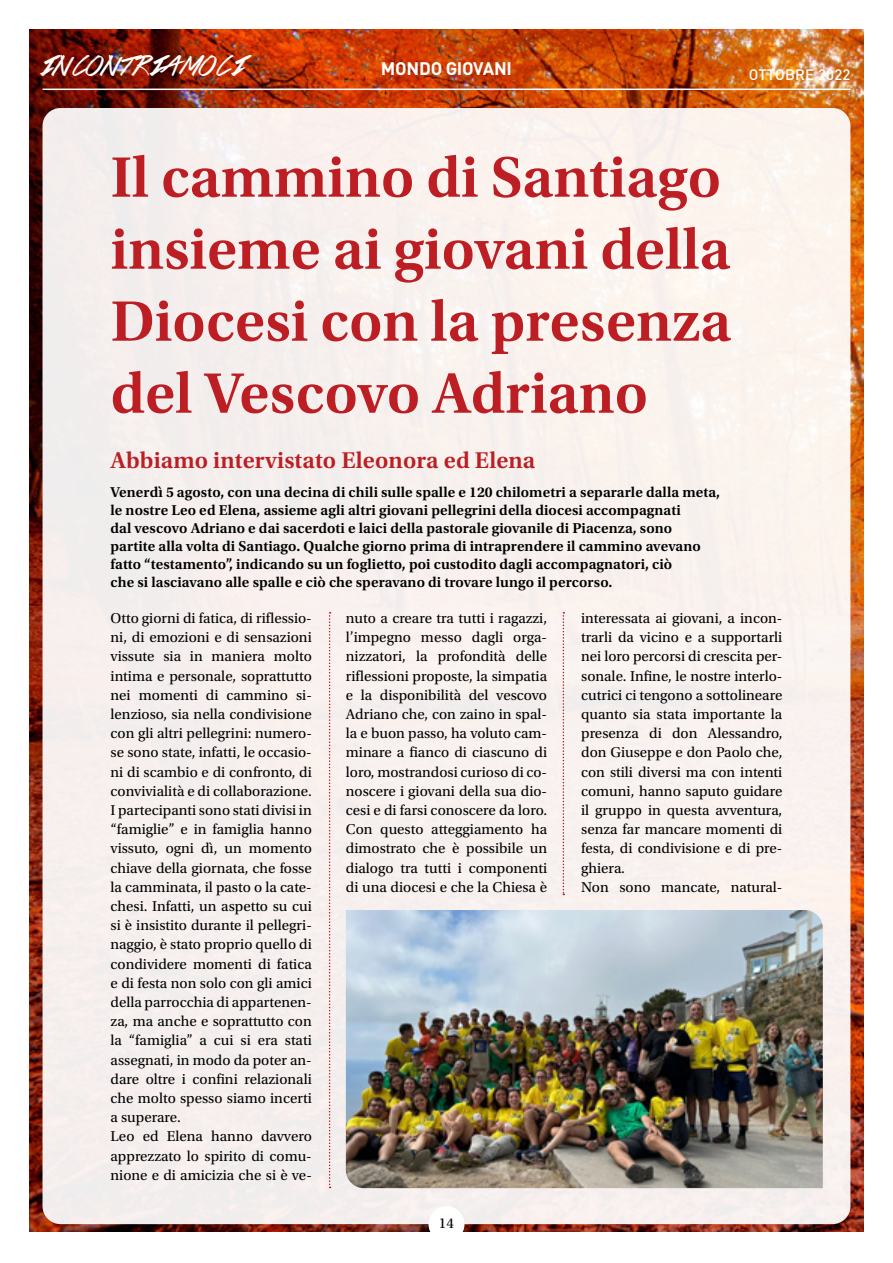
<style>
.page{position:relative;width:893px;height:1263px;background:#fff}
.page>*{position:absolute;margin:0;border:0;box-sizing:border-box;transform-origin:0 0}
.t1{font:600 60px/72px "Utopia Std";color:#bc1e23}
.t2{font:30px "Colors Of Autumn";letter-spacing:.01em;color:#fff}
.t3{font:600 24px "Utopia Std";letter-spacing:.005em;color:#bc1e23}
.t4{font:700 18px "DIN Pro";letter-spacing:-.015em;color:#fff}
.t5{font:15px/19.2px "Utopia Std";color:#000}
.t6{font:600 15px/18px "Utopia Std";letter-spacing:.005em;color:#000}
.t7{font:500 15px "DIN Pro";letter-spacing:.01em;color:#fff}
</style>
<div class="page">
<img style="left:30px;top:30px;width:833px;height:1201px">
<hr style="left:43px;top:89px;width:807px;height:1px;background:#fff">
<div style="left:43px;top:108px;width:807px;height:1116px;background:#f8f0ed;border-radius:18px"></div>
<div style="left:428px;top:1206px;width:36px;height:36px;background:#fff;border-radius:50%"></div>
<svg style="left:329px;top:612px;width:2px;height:576px"></svg>
<svg style="left:563px;top:612px;width:1px;height:283px"></svg>
<img style="left:346px;top:910px;width:477px;height:278px">
<h2 class="t2" style="left:43px;top:50px;width:205px">INCONTRIAMOCI</h2>
<p class="t4" style="left:381px;top:57px;width:133px">MONDO GIOVANI</p>
<p class="t7" style="left:749px;top:64px;width:103px">OTTOBRE 2022</p>
<h1 class="t1" style="left:111px;top:142px;width:622px">Il cammino di Santiago insieme ai giovani della<br>Diocesi con la presenza del Vescovo Adriano</h1>
<h3 class="t3" style="left:111px;top:446px;width:426px">Abbiamo intervistato Eleonora ed Elena</h3>
<p class="t6" style="left:111px;top:483px;width:611px">Venerdì 5 agosto, con una decina di chili sulle spalle e 120 chilometri a separarle dalla meta, le nostre Leo ed Elena, assieme agli altri giovani pellegrini della diocesi accompagnati<br>dal vescovo Adriano e dai sacerdoti e laici della pastorale giovanile di Piacenza, sono partite alla volta di Santiago. Qualche giorno prima di intraprendere il cammino avevano fatto “testamento”, indicando su un foglietto, poi custodito dagli accompagnatori, ciò<br>che si lasciavano alle spalle e ciò che speravano di trovare lungo il percorso.</p>
<p class="t5" style="left:111px;top:609px;width:203px">Otto giorni di fatica, di riflessio&shy;ni, di emozioni e di sensazioni vissute sia in maniera molto intima e personale, soprattutto nei momenti di cammino si&shy;lenzioso, sia nella condivisione con gli altri pellegrini: numero&shy;se sono state, infatti, le occasio&shy;ni di scambio e di confronto, di convivialità e di collaborazione.<br>I partecipanti sono stati divisi in “famiglie” e in famiglia hanno vissuto, ogni dì, un momento chiave della giornata, che fosse la camminata, il pasto o la cate&shy;chesi. Infatti, un aspetto su cui si è insistito durante il pellegri&shy;naggio, è stato proprio quello di condividere momenti di fatica e di festa non solo con gli amici della parrocchia di appartenen&shy;za, ma anche e soprattutto con la “famiglia” a cui si era stati assegnati, in modo da poter an&shy;dare oltre i confini relazionali che molto spesso siamo incerti a superare.<br>Leo ed Elena hanno davvero apprezzato lo spirito di comu&shy;nione e di amicizia che si è ve-</p>
<p class="t5" style="left:346px;top:609px;width:203px;text-align:justify">nuto a creare tra tutti i ragazzi, l’impegno messo dagli orga&shy;nizzatori, la profondità delle riflessioni proposte, la simpatia e la disponibilità del vescovo Adriano che, con zaino in spal&shy;la e buon passo, ha voluto cam&shy;minare a fianco di ciascuno di loro, mostrandosi curioso di co&shy;noscere i giovani della sua dio&shy;cesi e di farsi conoscere da loro.<br>Con questo atteggiamento ha dimostrato che è possibile un dialogo tra tutti i componenti di una diocesi e che la Chiesa è</p>
<p class="t5" style="left:581px;top:609px;width:203px">interessata ai giovani, a incon&shy;trarli da vicino e a supportarli nei loro percorsi di crescita per&shy;sonale. Infine, le nostre interlo&shy;cutrici ci tengono a sottolineare quanto sia stata importante la presenza di don Alessandro, don Giuseppe e don Paolo che, con stili diversi ma con intenti comuni, hanno saputo guidare il gruppo in questa avventura, senza far mancare momenti di festa, di condivisione e di pre&shy;ghiera.<br>Non sono mancate, natural-</p>
<p class="t5" style="left:439px;top:1214px;width:16px">14</p>
</div>
